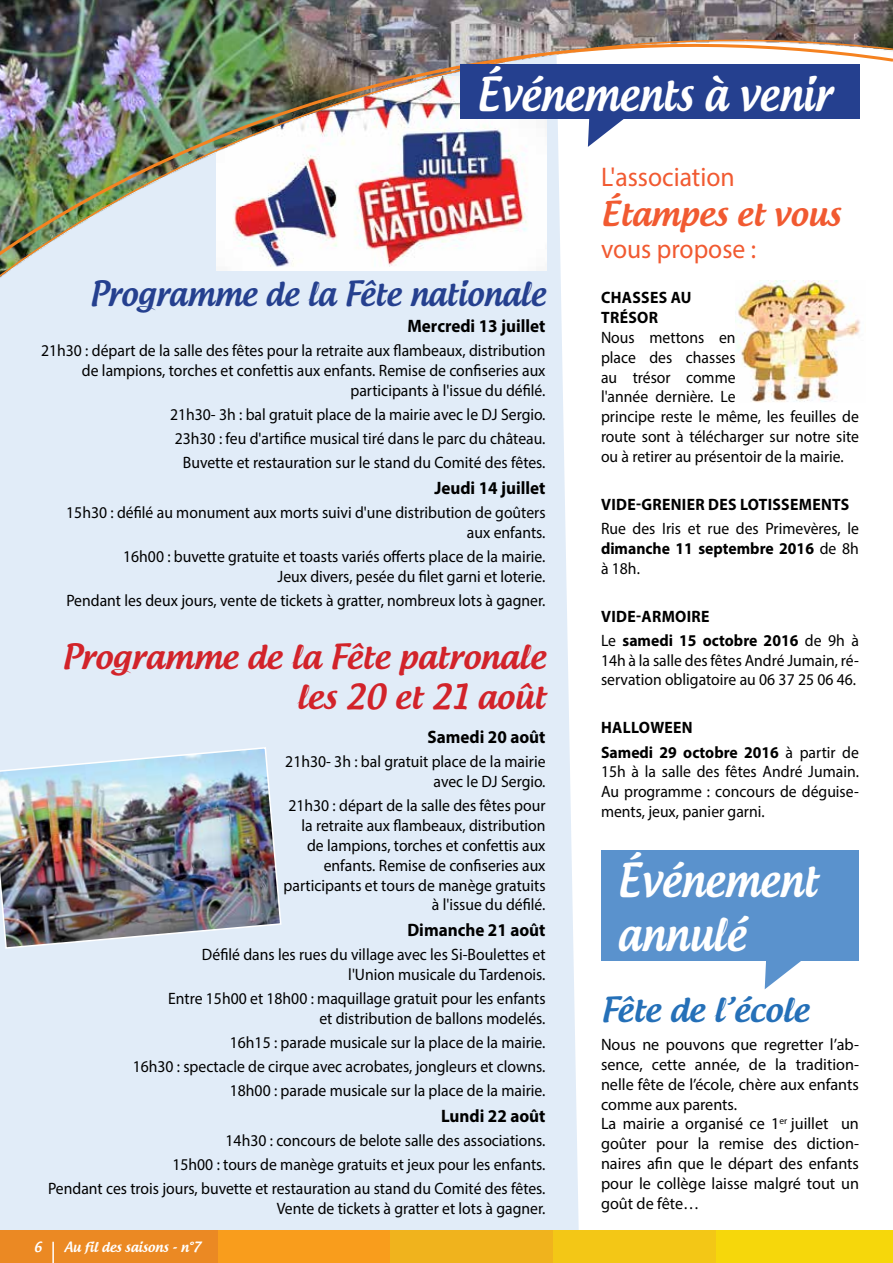
<style>
.page{position:relative;width:893px;height:1263px;background:#fff}
.page>*{position:absolute;margin:0;border:0;box-sizing:border-box;transform-origin:0 0}
.t1{font:500 45px/54px "Androgyne";color:#fff;scale:.9 1}
.t2{font:500 33px/39.6px "Androgyne";color:#d2232a;text-align:right}
.t3{font:500 33px "Androgyne";color:#25408f;scale:.95 1}
.t4{font:500 33px "Androgyne";color:#f15a31}
.t5{font:500 33px "Androgyne";color:#2570b8}
.t6{font:27px "Myriad Pro";color:#f15a31;scale:.95 1}
.t7{font:700 18px "Myriad Pro";color:#000;scale:.95 1}
.t8{font:16.5px/19.8px "Myriad Pro";color:#000;text-align:right;scale:.95 1}
.t9{font:16.5px/19.8px "Myriad Pro";color:#000}
.t10{font:700 16.5px/19.8px "Myriad Pro";letter-spacing:.02em;color:#000;scale:.95 1}
.t11{font:700 16.5px/24px "Myriad Pro";color:#000;scale:.95 1}
.t12{font:500 13.5px "Androgyne";color:#fff}
.s1{font-weight:700}
.s2{font-weight:400}
</style>
<div class="page">
<div style="left:0;top:320px;width:579px;height:910px;background:#e1ecf8"></div>
<div style="left:601px;top:850px;width:258px;height:111px;background:#5a92cd"></div>
<svg style="left:765px;top:961px;width:36px;height:28px"></svg>
<img style="left:0;top:0;width:893px;height:320px">
<div style="left:460px;top:64px;width:400px;height:55px;background:#25408f"></div>
<svg style="left:588px;top:119px;width:39px;height:28px"></svg>
<img style="left:736px;top:281px;width:130px;height:121px">
<img style="left:0;top:746px;width:282px;height:204px">
<div style="left:0;top:1230px;width:219px;height:33px;background:#eb8923"></div>
<div style="left:218px;top:1230px;width:177px;height:33px;background:#f99d1c"></div>
<div style="left:390px;top:1230px;width:177px;height:33px;background:#f0b31d"></div>
<div style="left:553px;top:1230px;width:177px;height:33px;background:#f3c716"></div>
<div style="left:716px;top:1230px;width:177px;height:33px;background:#f6d70b"></div>
<hr style="left:52px;top:1242px;width:2px;height:21px;background:#fff">
<h1 class="t1" style="left:477px;top:66px;width:396px">événements à venir</h1>
<h2 class="t3" style="left:90px;top:273px;width:481px">Programme de la Fête nationale</h2>
<p class="t7" style="left:407px;top:314px;width:147px">Mercredi 13 juillet</p>
<p class="t8" style="left:41px;top:341px;width:532px">21h30 : départ de la salle des fêtes pour la retraite aux flambeaux, distribution de lampions, torches et confettis aux enfants. Remise de confiseries aux participants à l'issue du défilé.</p>
<p class="t8" style="left:170px;top:402px;width:397px;line-height:24px">21h30- 3h : bal gratuit place de la mairie avec le DJ Sergio.<br>23h30 : feu d'artifice musical tiré dans le parc du château.<br>Buvette et restauration sur le stand du Comité des fêtes.</p>
<p class="t7" style="left:434px;top:476px;width:118px">Jeudi 14 juillet</p>
<p class="t8" style="left:66px;top:502px;width:506px">15h30 : défilé au monument aux morts suivi d'une distribution de goûters aux enfants.</p>
<p class="t8" style="left:123px;top:546px;width:446px">16h00 : buvette gratuite et toasts variés offerts place de la mairie.<br>Jeux divers, pesée du filet garni et loterie.</p>
<p class="t8" style="left:66px;top:590px;width:506px">Pendant les deux jours, vente de tickets à gratter, nombreux lots à gagner.</p>
<h2 class="t2" style="left:62px;top:637px;width:485px">Programme de la Fête patronale les 20 et 21 août</h2>
<p class="t7" style="left:427px;top:726px;width:126px">Samedi 20 août</p>
<p class="t8" style="left:285px;top:752px;width:275px">21h30- 3h : bal gratuit place de la mairie avec le DJ Sergio.</p>
<p class="t8" style="left:284px;top:796px;width:277px">21h30 : départ de la salle des fêtes pour la retraite aux flambeaux, distribution de lampions, torches et confettis aux enfants. Remise de confiseries aux participants et tours de manège gratuits à l'issue du défilé.</p>
<p class="t7" style="left:407px;top:918px;width:147px">Dimanche 21 août</p>
<p class="t8" style="left:202px;top:944px;width:363px">Défilé dans les rues du village avec les Si-Boulettes et l'Union musicale du Tardenois.</p>
<p class="t8" style="left:168px;top:988px;width:399px">Entre 15h00 et 18h00 : maquillage gratuit pour les enfants et distribution de ballons modelés.</p>
<p class="t8" style="left:133px;top:1030px;width:436px;line-height:24px">16h15 : parade musicale sur la place de la mairie.<br>16h30 : spectacle de cirque avec acrobates, jongleurs et clowns.<br>18h00 : parade musicale sur la place de la mairie.</p>
<p class="t7" style="left:441px;top:1104px;width:111px">Lundi 22 août</p>
<p class="t8" style="left:48px;top:1128px;width:525px;line-height:24px">14h30 : concours de belote salle des associations.<br>15h00 : tours de manège gratuits et jeux pour les enfants.<br>Pendant ces trois jours, buvette et restauration au stand du Comité des fêtes.</p>
<p class="t8" style="left:277px;top:1198px;width:284px">Vente de tickets à gratter et lots à gagner.</p>
<p class="t12" style="left:34px;top:1238px;width:10px">6</p>
<p class="t12" style="left:64px;top:1238px;width:137px">Au fil des saisons - n°7</p>
<h3 class="t6" style="left:601px;top:160px;width:142px">L'association</h3>
<h2 class="t4" style="left:601px;top:192px;width:241px">Étampes et vous</h2>
<h3 class="t6" style="left:601px;top:232px;width:165px">vous propose :</h3>
<p class="t10" style="left:601px;top:287px;width:97px">Chasses au trésor</p>
<p class="t8" style="left:601px;top:327px;width:273px;text-align:left">Nous mettons en<br>place des chasses<br>au trésor comme<br>l'année dernière. Le<br>principe reste le même, les feuilles de route sont à télécharger sur notre site ou à retirer au présentoir de la mairie.</p>
<p class="t10" style="left:601px;top:494px;width:263px">Vide-grenier des lotissements</p>
<p class="t8" style="left:601px;top:518px;width:273px;text-align:justify">Rue des Iris et rue des Primevères, le <span class="s1">dimanche 11 septembre 2016</span> de 8h à 18h.</p>
<p class="t10" style="left:601px;top:604px;width:273px;line-height:24px">Vide-armoire<br><span class="s2">Le</span> samedi 15 octobre 2016 <span class="s2">de 9h à</span></p>
<p class="t8" style="left:601px;top:650px;width:273px;text-align:left">14h à la salle des fêtes André Jumain, ré&shy;servation obligatoire au 06 37 25 06 46.</p>
<p class="t11" style="left:601px;top:715px;width:273px">Halloween<br>Samedi 29 octobre 2016 <span class="s2">à partir de</span></p>
<p class="t8" style="left:601px;top:762px;width:273px;text-align:justify">15h à la salle des fêtes André Jumain.<br>Au programme : concours de déguise&shy;ments, jeux, panier garni.</p>
<h1 class="t1" style="left:618px;top:853px;width:224px">événement annulé</h1>
<h2 class="t5" style="left:601px;top:988px;width:210px">Fête de l’école</h2>
<p class="t9" style="left:601px;top:1034px;width:259px">Nous ne pouvons que regretter l’ab&shy;sence, cette année, de la tradition&shy;nelle fête de l’école, chère aux enfants comme aux parents.<br>La mairie a organisé ce 1<sup>er</sup> juillet un goûter pour la remise des diction&shy;naires afin que le départ des enfants pour le collège laisse malgré tout un goût de fête…</p>
</div>
